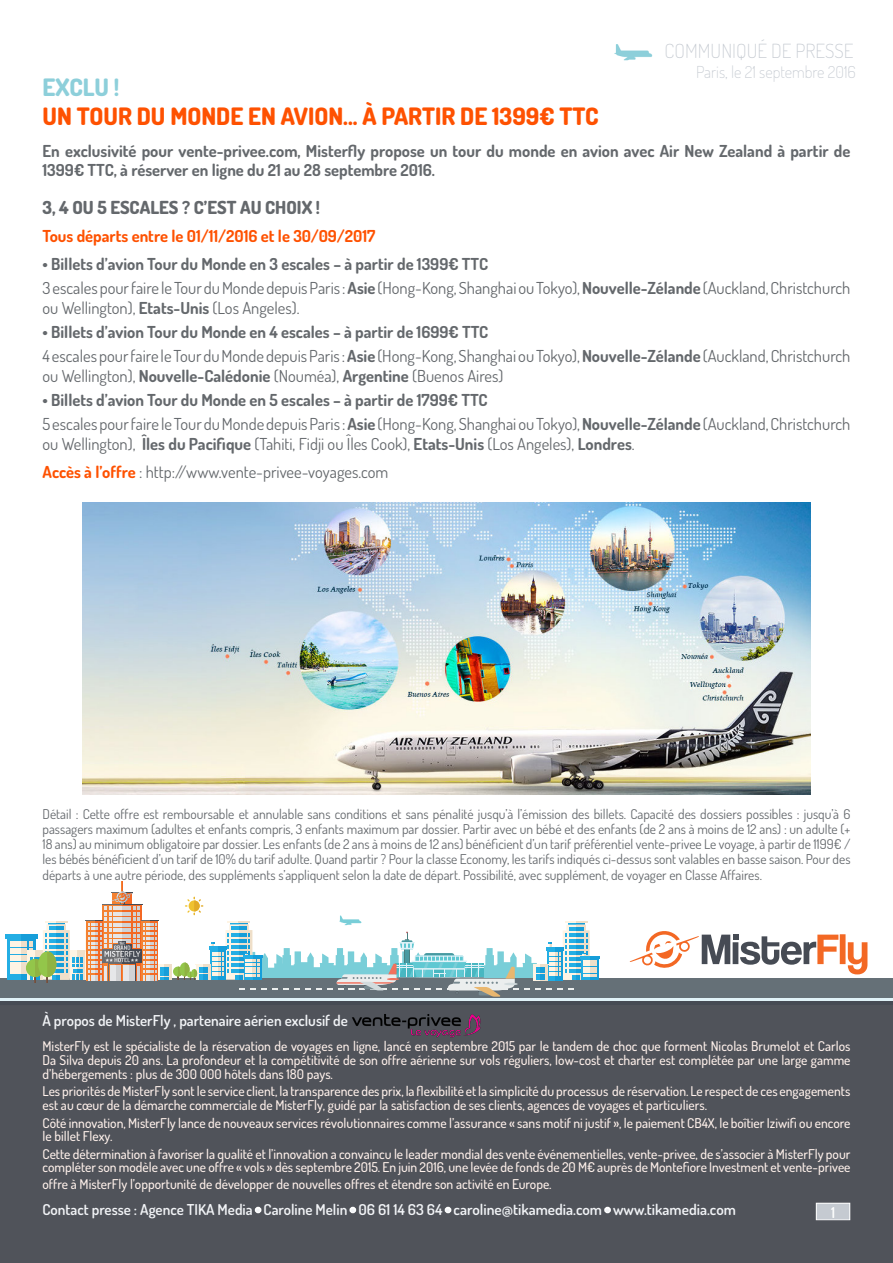
<style>
.page{position:relative;width:893px;height:1263px;background:#fff}
.page>*{position:absolute;margin:0;border:0;box-sizing:border-box;transform-origin:0 0}
.t1{font:800 24px "Dosis";color:#fe5101}
.t2{font:800 24px "Dosis";letter-spacing:-.005em;color:#8dcfda}
.t3{font:200 19.5px "Dosis";color:#c5cad1}
.t4{font:800 18px "Dosis";color:#64686c}
.t5{font:16.5px/19.8px "Dosis";color:#64686c}
.t6{font:700 16.5px "Dosis";color:#64686c}
.t7{font:700 16.5px "Dosis";color:#fe5101}
.t8{font:200 16.5px "Dosis";color:#c5cad1}
.t9{font:600 15px "Dosis";color:#f2f4f7}
.t10{font:600 15px "Dosis";color:#fff}
.t11{font:500 13.5px/13.5px "Dosis";color:#fff1eb}
.t12{font:13.5px/15.3px "Dosis";color:#64686c;text-align:justify}
.s1{font-weight:700}
.s2{font-weight:700;color:#fe5101}
</style>
<div class="page">
<div style="left:0;top:978px;width:893px;height:28px;background:#657077"></div>
<hr style="left:0;top:998px;width:893px;height:3px;background:#e0f2f8">
<div style="left:0;top:1001px;width:893px;height:7px;background:#464b54"></div>
<svg style="left:7px;top:939px;width:14px;height:41px"></svg>
<div style="left:10px;top:941px;width:17px;height:5px;background:#fef4e4"></div>
<div style="left:10px;top:948px;width:17px;height:5px;background:#fef4e4"></div>
<div style="left:10px;top:955px;width:17px;height:5px;background:#fef4e4"></div>
<div style="left:10px;top:962px;width:17px;height:5px;background:#fef4e4"></div>
<div style="left:10px;top:969px;width:17px;height:5px;background:#fef4e4"></div>
<div style="left:5px;top:934px;width:33px;height:5px;background:#24aee4"></div>
<div style="left:173px;top:966px;width:10px;height:10px;background:#93c64a;border-radius:50%"></div>
<svg style="left:178px;top:897px;width:422px;height:100px"></svg>
<svg style="left:629px;top:931px;width:238px;height:43px"></svg>
<svg style="left:21px;top:881px;width:151px;height:102px"></svg>
<img style="left:614px;top:44px;width:39px;height:17px">
<div style="left:0;top:1008px;width:893px;height:212px;background:#50535a"></div>
<div style="left:816px;top:1203px;width:34px;height:17px;background:#c5cad1"></div>
<div style="left:816px;top:1203px;width:34px;height:17px;border:1px solid #fff"></div>
<svg style="left:255px;top:1207px;width:6px;height:6px"></svg>
<div style="left:349px;top:1207px;width:7px;height:6px;border:3px solid #fff;border-radius:50%"></div>
<svg style="left:445px;top:1207px;width:6px;height:6px"></svg>
<div style="left:604px;top:1207px;width:7px;height:6px;border:3px solid #fff;border-radius:50%"></div>
<img style="left:351px;top:1012px;width:131px;height:27px">
<div style="left:0;top:1220px;width:893px;height:43px;background:#50535a"></div>
<img style="left:83px;top:503px;width:727px;height:291px">
<h2 class="t3" style="left:665px;top:38px;width:190px">COMMUNIQUÉ DE PRESSE</h2>
<p class="t8" style="left:696px;top:61px;width:161px">Paris, le 21 septembre 2016</p>
<p class="t2" style="left:43px;top:72px;width:78px">EXCLU !</p>
<p class="t1" style="left:43px;top:101px;width:558px">UN TOUR DU MONDE EN AVION... À PARTIR DE 1399€ TTC</p>
<p class="t6" style="left:43px;top:140px;width:809px">En exclusivité pour vente-privee.com, Misterfly propose un tour du monde en avion avec Air New Zealand à partir de</p>
<p class="t6" style="left:43px;top:160px;width:394px">1399€ TTC, à réserver en ligne du 21 au 28 septembre 2016.</p>
<p class="t4" style="left:43px;top:196px;width:279px">3, 4 OU 5 ESCALES ? C’EST AU CHOIX !</p>
<p class="t7" style="left:43px;top:225px;width:334px">Tous départs entre le 01/11/2016 et le 30/09/2017</p>
<p class="t6" style="left:43px;top:254px;width:447px">• Billets d’avion Tour du Monde en 3 escales – à partir de 1399€ TTC</p>
<p class="t5" style="left:43px;top:278px;width:809px">3 escales pour faire le Tour du Monde depuis Paris : <span class="s1">Asie</span> (Hong-Kong, Shanghai ou Tokyo), <span class="s1">Nouvelle-Zélande</span> (Auckland, Christchurch ou Wellington), <span class="s1">Etats-Unis</span> (Los Angeles).</p>
<p class="t6" style="left:43px;top:321px;width:447px">• Billets d’avion Tour du Monde en 4 escales – à partir de 1699€ TTC</p>
<p class="t5" style="left:43px;top:346px;width:809px">4 escales pour faire le Tour du Monde depuis Paris : <span class="s1">Asie</span> (Hong-Kong, Shanghai ou Tokyo), <span class="s1">Nouvelle-Zélande</span> (Auckland, Christchurch ou Wellington), <span class="s1">Nouvelle-Calédonie</span> (Nouméa), <span class="s1">Argentine</span> (Buenos Aires)</p>
<p class="t6" style="left:43px;top:389px;width:447px">• Billets d’avion Tour du Monde en 5 escales – à partir de 1799€ TTC</p>
<p class="t5" style="left:43px;top:414px;width:809px">5 escales pour faire le Tour du Monde depuis Paris : <span class="s1">Asie</span> (Hong-Kong, Shanghai ou Tokyo), <span class="s1">Nouvelle-Zélande</span> (Auckland, Christchurch ou Wellington), <span class="s1">Îles du Pacifique</span> (Tahiti, Fidji ou Îles Cook), <span class="s1">Etats-Unis</span> (Los Angeles), <span class="s1">Londres</span>.</p>
<p class="t5" style="left:43px;top:462px;width:347px"><span class="s2">Accès à l’offre</span> : http://www.vente-privee-voyages.com</p>
<p class="t12" style="left:43px;top:806px;width:809px">Détail : Cette offre est remboursable et annulable sans conditions et sans pénalité jusqu’à l’émission des billets. Capacité des dossiers possibles : jusqu’à 6 passagers maximum (adultes et enfants compris, 3 enfants maximum par dossier. Partir avec un bébé et des enfants (de 2 ans à moins de 12 ans) : un adulte (+ 18 ans) au minimum obligatoire par dossier. Les enfants (de 2 ans à moins de 12 ans) bénéficient d’un tarif préférentiel vente-privee Le voyage, à partir de 1199€ / les bébés bénéficient d’un tarif de 10% du tarif adulte. Quand partir ? Pour la classe Economy, les tarifs indiqués ci-dessus sont valables en basse saison. Pour des départs à une autre période, des suppléments s’appliquent selon la date de départ. Possibilité, avec supplément, de voyager en Classe Affaires.</p>
<p class="t9" style="left:43px;top:1011px;width:307px">À propos de MisterFly , partenaire aérien exclusif de</p>
<p class="t11" style="left:43px;top:1039px;width:809px;text-align:justify">MisterFly est le spécialiste de la réservation de voyages en ligne, lancé en septembre 2015 par le tandem de choc que forment Nicolas Brumelot et Carlos Da Silva depuis 20 ans. La profondeur et la compétitivité de son offre aérienne sur vols réguliers, low-cost et charter est complétée par une large gamme d’hébergements : plus de 300 000 hôtels dans 180 pays.</p>
<p class="t11" style="left:43px;top:1084px;width:809px">Les priorités de MisterFly sont le service client, la transparence des prix, la flexibilité et la simplicité du processus de réservation. Le respect de ces engagements est au cœur de la démarche commerciale de MisterFly, guidé par la satisfaction de ses clients, agences de voyages et particuliers.</p>
<p class="t11" style="left:43px;top:1115px;width:809px">Côté innovation, MisterFly lance de nouveaux services révolutionnaires comme l’assurance « sans motif ni justif », le paiement CB4X, le boîtier Iziwifi ou encore le billet Flexy.</p>
<p class="t11" style="left:43px;top:1147px;width:809px">Cette détermination à favoriser la qualité et l’innovation a convaincu le leader mondial des vente événementielles, vente-privee, de s’associer à MisterFly pour compléter son modèle avec une offre « vols » dès septembre 2015. En juin 2016, une levée de fonds de 20 M€ auprès de Montefiore Investment et vente-privee</p>
<p class="t11" style="left:43px;top:1177px;width:511px">offre à MisterFly l’opportunité de développer de nouvelles offres et étendre son activité en Europe.</p>
<p class="t9" style="left:43px;top:1199px;width:695px">Contact presse : Agence TIKA Media • Caroline Melin • 06 61 14 63 64 • caroline@tikamedia.com • www.tikamedia.com</p>
<p class="t10" style="left:831px;top:1202px;width:6px">1</p>
</div>
